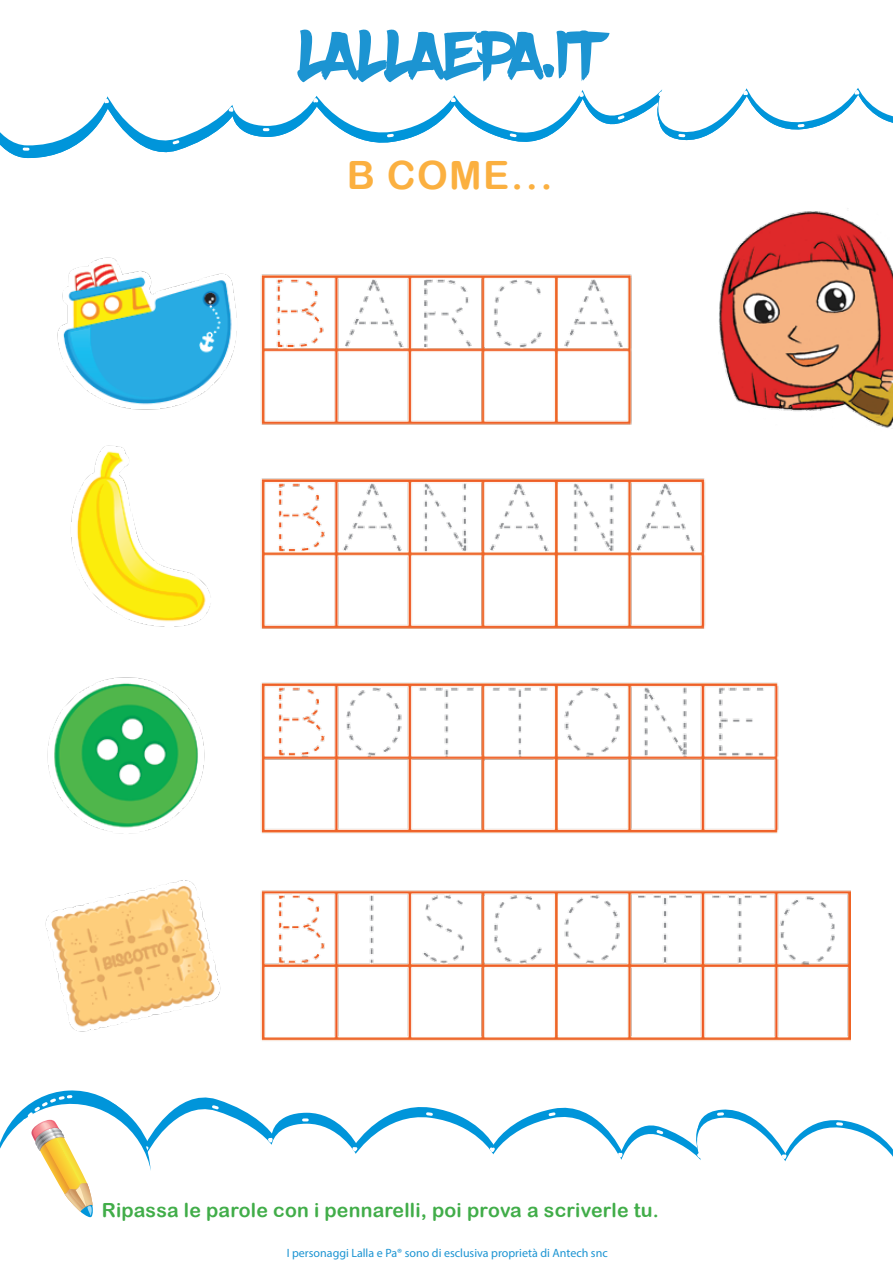
<style>
.page{position:relative;width:893px;height:1263px;background:#fff}
.page>*{position:absolute;margin:0;border:0;box-sizing:border-box;transform-origin:0 0}
.t1{font:68.4px "Bold Brush";letter-spacing:-.005em;color:#1c94d2}
.t2{font:39px "Arial Rounded MT Bold";color:#fbb040}
.t3{font:19.5px "Arial Rounded MT Bold";letter-spacing:.01em;color:#41ad49}
.t4{font:12px "Myriad Pro";color:#1c94d2}
</style>
<div class="page">
<svg style="left:0;top:88px;width:893px;height:63px"></svg>
<svg style="left:160px;top:1098px;width:733px;height:64px"></svg>
<svg style="left:0;top:1090px;width:160px;height:128px"></svg>
<img style="left:45px;top:257px;width:806px;height:784px">
<img style="left:718px;top:208px;width:175px;height:224px">
<h1 class="t1" style="left:298px;top:15px;width:304px">LALLAEPA.IT</h1>
<h2 class="t2" style="left:347px;top:152px;width:207px">B COME...</h2>
<h3 class="t3" style="left:102px;top:1199px;width:559px">Ripassa le parole con i pennarelli, poi prova a scriverle tu.</h3>
<p class="t4" style="left:287px;top:1245px;width:322px">I personaggi Lalla e Pa® sono di esclusiva proprietà di Antech snc</p>
</div>
